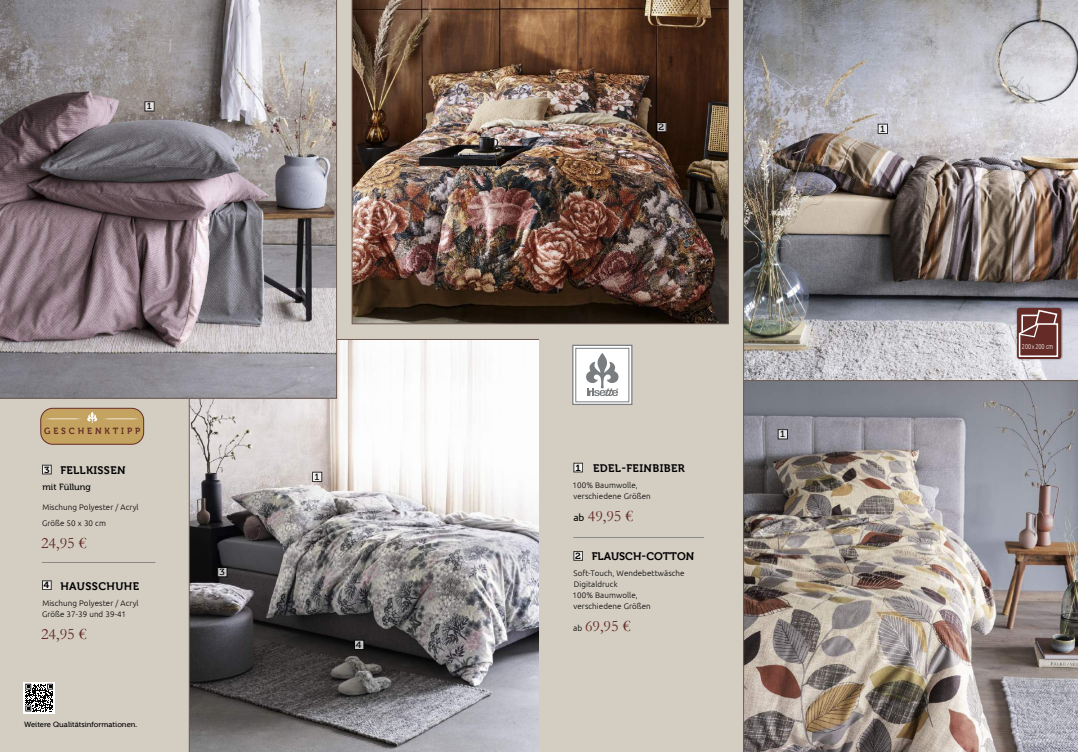
<style>
.page{position:relative;width:1078px;height:752px;background:#fff}
.page>*{position:absolute;margin:0;border:0;box-sizing:border-box;transform-origin:0 0}
.t1{font:16px "Garamond";color:#652c27}
.t2{font:11px "Museo 700";letter-spacing:.035em;color:#000}
.t3{font:11px "Museo 700";color:#000}
.t4{font:9px "Museo 700";letter-spacing:.335em;color:#652c27;scale:.95 1}
.t5{font:9px "Museo 500";color:#000}
.t6{font:9px "Museo 500";color:#000;scale:1.11 1}
.t7{font:300 8px/11px "Ubuntu";letter-spacing:.01em;color:#000}
.t8{font:7.5px "Museo 500";color:#000}
.t9{font:300 7px "Ubuntu";color:#fff;scale:.8 1}
.s1{font-size:9px}
.s2{font-family:"Ubuntu";font-size:10px;color:#000}
.s3{font-family:"Ubuntu";font-weight:300;font-size:8.2px;color:#000}
</style>
<div class="page">
<div style="left:0;top:0;width:1077px;height:751px;background:#d3cdc2"></div>
<img style="left:351px;top:0;width:377px;height:324px">
<svg style="left:189px;top:339px;width:350px;height:412px;background:#a09d9e"></svg>
<svg style="left:0;top:0;width:337px;height:398px;background:#8f868b"></svg>
<svg style="left:573px;top:463px;width:9px;height:9px"></svg>
<hr style="left:573px;top:537px;width:131px;height:1px;background:#8b8b8b">
<svg style="left:573px;top:551px;width:9px;height:9px"></svg>
<div style="left:312px;top:472px;width:10px;height:9px;background:#f2f0ef"></div>
<img style="left:743px;top:0;width:334px;height:380px">
<img style="left:743px;top:380px;width:334px;height:371px">
<div style="left:1014px;top:306px;width:48px;height:54px;background:#000;opacity:.3"></div>
<div style="left:1016px;top:308px;width:44px;height:51px;background:linear-gradient(to bottom,#642b26,#7f504c);border-radius:3px"></div>
<svg style="left:1017px;top:308px;width:41px;height:49px;background:#7f504c"></svg>
<svg style="left:572px;top:344px;width:60px;height:61px"></svg>
<div style="left:575px;top:348px;width:54px;height:54px;background:#fff;border:1px solid #7a7d7f"></div>
<svg style="left:586px;top:353px;width:32px;height:43px"></svg>
<div style="left:24px;top:681px;width:31px;height:31px;background:#fff"></div>
<svg style="left:25px;top:683px;width:28px;height:28px"></svg>
<svg style="left:778px;top:429px;width:9px;height:10px"></svg>
<div style="left:877px;top:124px;width:10px;height:9px;background:#efeff0"></div>
<div style="left:877px;top:124px;width:10px;height:10px;border:1px solid #000"></div>
<div style="left:656px;top:122px;width:10px;height:10px;background:#c8c4c1"></div>
<div style="left:656px;top:122px;width:10px;height:10px;border:1px solid #000"></div>
<div style="left:218px;top:567px;width:9px;height:9px;background:#cbcbcb"></div>
<div style="left:217px;top:567px;width:10px;height:9px;border:1px solid #000"></div>
<div style="left:354px;top:639px;width:10px;height:10px;background:#c1c1c1"></div>
<div style="left:354px;top:639px;width:10px;height:10px;border:1px solid #000"></div>
<div style="left:145px;top:102px;width:9px;height:9px;background:#e3e1e0"></div>
<div style="left:41px;top:408px;width:103px;height:36px;background:#c4a360;border-radius:12px"></div>
<div style="left:40px;top:407px;width:104px;height:37px;border:1px solid #652c27;border-radius:12px"></div>
<svg style="left:87px;top:411px;width:10px;height:11px"></svg>
<hr style="left:42px;top:418px;width:42px;height:1px;background:#fff">
<hr style="left:100px;top:418px;width:42px;height:1px;background:#fff">
<div style="left:42px;top:465px;width:9px;height:9px;background:#f3f2ef;border:1px solid #000"></div>
<hr style="left:42px;top:562px;width:113px;height:1px;background:#8b8b8b">
<svg style="left:42px;top:580px;width:9px;height:9px"></svg>
<p class="t6" style="left:147px;top:101px;width:6px">1</p>
<p class="t4" style="left:44px;top:425px;width:102px">GESCHENKTIPP</p>
<h2 class="t2" style="left:44px;top:464px;width:83px"><span class="s1">3</span> FELLKISSEN</h2>
<p class="t5" style="left:42px;top:481px;width:50px">mit Füllung</p>
<p class="t7" style="left:42px;top:499px;width:98px;line-height:16px">Mischung Polyester / Acryl<br>Größe 50 x 30 cm</p>
<h1 class="t1" style="left:41px;top:532px;width:47px">24,95 €</h1>
<h2 class="t2" style="left:44px;top:579px;width:97px"><span class="s1">4</span> HAUSSCHUHE</h2>
<p class="t7" style="left:42px;top:596px;width:98px">Mischung Polyester / Acryl<br>Größe 37-39 und 39-41</p>
<h1 class="t1" style="left:41px;top:622px;width:47px">24,95 €</h1>
<p class="t8" style="left:24px;top:720px;width:115px">Weitere Qualitätsinformationen.</p>
<p class="t6" style="left:219px;top:566px;width:6px">3</p>
<p class="t6" style="left:314px;top:471px;width:6px">1</p>
<p class="t6" style="left:356px;top:639px;width:7px">4</p>
<p class="t6" style="left:658px;top:122px;width:7px">2</p>
<p class="t6" style="left:879px;top:123px;width:6px">1</p>
<h2 class="t2" style="left:575px;top:462px;width:111px"><span class="s1">1</span> EDEL-FEINBIBER</h2>
<p class="t7" style="left:572px;top:479px;width:80px">100% Baumwolle, verschiedene Größen</p>
<h1 class="t1" style="left:573px;top:505px;width:61px"><span class="s2">ab</span> 49,95 €</h1>
<h2 class="t3" style="left:575px;top:550px;width:120px"><span class="s1">2</span> FLAUSCH-COTTON</h2>
<p class="t7" style="left:572px;top:567px;width:113px">Soft-Touch, Wendebettwäsche<br>Digitaldruck<br>100% Baumwolle, verschiedene Größen</p>
<h1 class="t1" style="left:573px;top:615px;width:59px"><span class="s3">ab</span> 69,95 €</h1>
<p class="t6" style="left:779px;top:429px;width:6px">1</p>
<p class="t9" style="left:1021px;top:342px;width:41px">200x200 cm</p>
</div>
